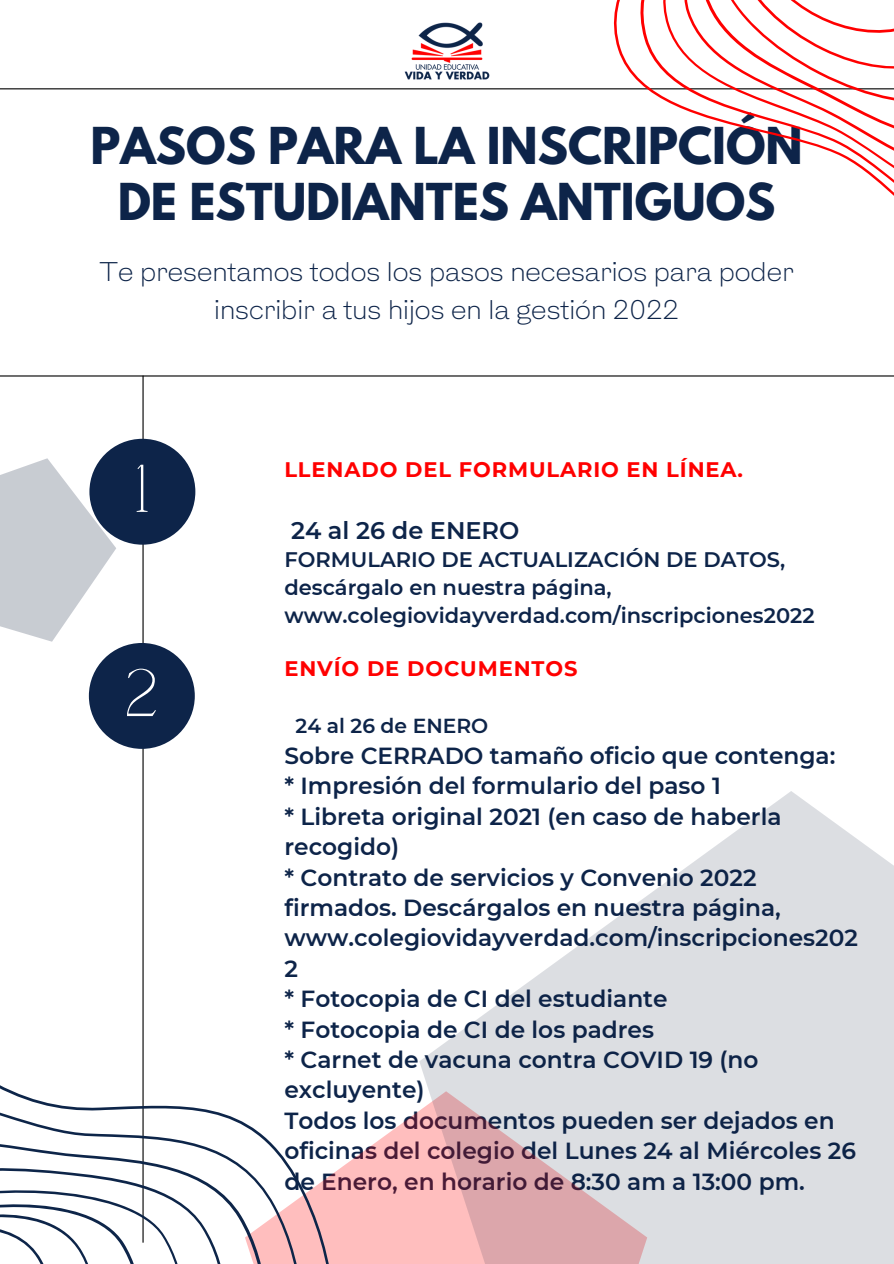
<style>
.page{position:relative;width:894px;height:1264px;background:#fff}
.page>*{position:absolute;margin:0;border:0;box-sizing:border-box;transform-origin:0 0}
.t1{font:66.75px "Calgary";color:#fff}
.t2{font:700 45px/55.2px "League Spartan";color:#0d2449;text-align:center}
.t3{font:300 25.5px/38.2px "HK Gothic";color:#0d2449;text-align:center}
.t4{font:600 24px "Montserrat";color:#0d2449}
.t5{font:600 23.25px/30.5px "Montserrat";color:#0d2449}
.t6{font:600 21px/28.2px "Montserrat";color:#0d2449}
.t7{font:700 21px "Montserrat";letter-spacing:.04em;color:#f00}
.t8{font:600 20.25px "Montserrat";color:#0d2449}
</style>
<div class="page">
<hr style="left:0;top:88px;width:893px;height:1px;background:#000">
<hr style="left:142px;top:376px;width:1px;height:866px;background:#000">
<div style="left:89px;top:439px;width:106px;height:105px;background:#0d2449;border-radius:50%"></div>
<div style="left:89px;top:643px;width:106px;height:106px;background:#0d2449;border-radius:50%"></div>
<hr style="left:0;top:375px;width:893px;height:1px;background:#000">
<img style="left:347px;top:22px;width:169px;height:68px">
<svg style="left:452px;top:791px;width:441px;height:472px;fill:#dcdee2"></svg>
<svg style="left:142px;top:889px;width:310px;height:374px"></svg>
<svg style="left:142px;top:963px;width:269px;height:300px"></svg>
<svg style="left:142px;top:1024px;width:224px;height:239px"></svg>
<svg style="left:0;top:1073px;width:316px;height:190px"></svg>
<svg style="left:0;top:1111px;width:262px;height:152px"></svg>
<svg style="left:603px;top:0;width:33px;height:90px"></svg>
<svg style="left:636px;top:0;width:28px;height:100px"></svg>
<svg style="left:664px;top:0;width:229px;height:195px"></svg>
<svg style="left:688px;top:0;width:205px;height:155px"></svg>
<svg style="left:0;top:439px;width:135px;height:212px"></svg>
<p class="t2" style="left:90px;top:124px;width:713px">PASOS PARA LA INSCRIPCIÓN<br>DE ESTUDIANTES ANTIGUOS</p>
<p class="t3" style="left:99px;top:254px;width:695px">Te presentamos todos los pasos necesarios para poder inscribir a tus hijos en la gestión 2022</p>
<p class="t1" style="left:133px;top:452px;width:19px">1</p>
<p class="t1" style="left:124px;top:656px;width:37px">2</p>
<p class="t7" style="left:284px;top:456px;width:460px">LLENADO DEL FORMULARIO EN LÍNEA.</p>
<p class="t4" style="left:291px;top:516px;width:230px">24 al 26 de ENERO</p>
<p class="t6" style="left:284px;top:545px;width:531px">FORMULARIO DE ACTUALIZACIÓN DE DATOS, descárgalo en nuestra página, www.colegiovidayverdad.com/inscripciones2022</p>
<p class="t7" style="left:284px;top:655px;width:294px">ENVÍO DE DOCUMENTOS</p>
<p class="t8" style="left:295px;top:714px;width:194px">24 al 26 de ENERO</p>
<p class="t5" style="left:284px;top:740px;width:552px">Sobre CERRADO tamaño oficio que contenga:</p>
<p class="t5" style="left:284px;top:770px;width:438px">* Impresión del formulario del paso 1</p>
<p class="t5" style="left:284px;top:801px;width:498px">* Libreta original 2021 (en caso de haberla recogido)</p>
<p class="t5" style="left:284px;top:862px;width:575px">* Contrato de servicios y Convenio 2022 firmados. Descárgalos en nuestra página, www.colegiovidayverdad.com/inscripciones202<br>2</p>
<p class="t5" style="left:284px;top:983px;width:384px">* Fotocopia de CI del estudiante</p>
<p class="t5" style="left:284px;top:1014px;width:371px">* Fotocopia de CI de los padres</p>
<p class="t5" style="left:284px;top:1044px;width:475px">* Carnet de vacuna contra COVID 19 (no excluyente)</p>
<p class="t5" style="left:284px;top:1105px;width:573px">Todos los documentos pueden ser dejados en oficinas del colegio del Lunes 24 al Miércoles 26 de Enero, en horario de 8:30 am a 13:00 pm.</p>
</div>
